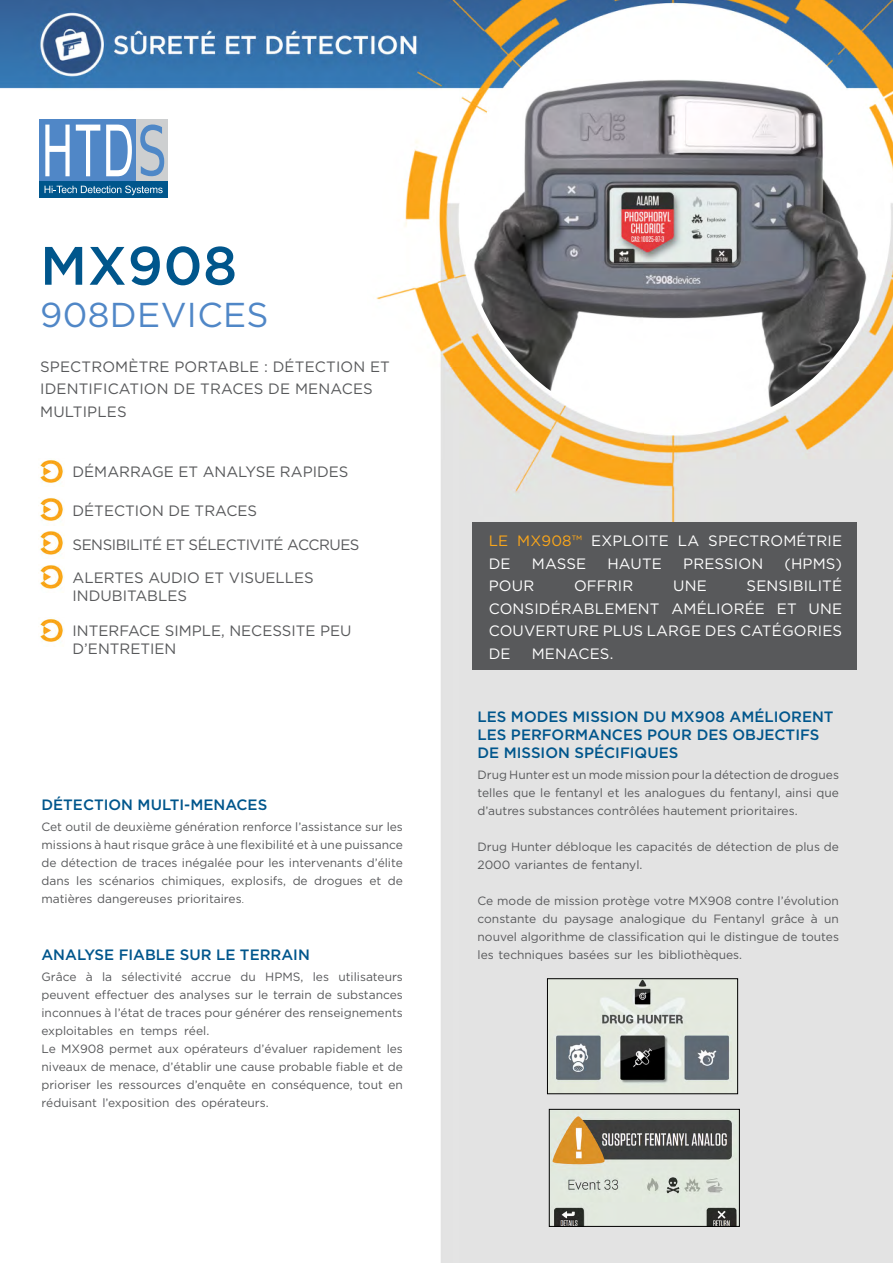
<style>
.page{position:relative;width:893px;height:1263px;background:#fff}
.page>*{position:absolute;margin:0;border:0;box-sizing:border-box;transform-origin:0 0}
.t1{font:500 54px "Gotham";letter-spacing:.01em;color:#00568c}
.t2{font:34.5px "Gotham";letter-spacing:.01em;color:#5087c7}
.t3{font:15px/22.5px "Gotham";color:#58595b}
.t4{font:15px "Gotham";letter-spacing:.01em;color:#fff}
.t5{font:500 15px/18px "Gotham";color:#00568c}
.t6{font:15px "Gotham";letter-spacing:-.03em;color:#58595b}
.t7{font:15px "Gotham";letter-spacing:.01em;color:#faa61a}
.t8{font:12px/18px "Gotham";color:#58595b}
.s1{font-weight:300}
</style>
<div class="page">
<img style="left:0;top:0;width:893px;height:1263px">
<img style="left:463px;top:79px;width:421px;height:328px">
<div style="left:472px;top:522px;width:385px;height:148px;background:#58595b"></div>
<hr style="left:39px;top:180px;width:129px;height:1px;background:#fff">
<div style="left:39px;top:119px;width:97px;height:61px;background:#5087c7"></div>
<div style="left:136px;top:119px;width:32px;height:61px;background:#cdcfd0"></div>
<div style="left:39px;top:181px;width:129px;height:17px;background:#00568c"></div>
<svg style="left:45px;top:186px;width:118px;height:9px"></svg>
<svg style="left:45px;top:125px;width:25px;height:51px"></svg>
<svg style="left:76px;top:125px;width:24px;height:51px"></svg>
<svg style="left:106px;top:125px;width:26px;height:51px"></svg>
<svg style="left:140px;top:125px;width:24px;height:51px"></svg>
<img style="left:38px;top:459px;width:27px;height:28px">
<img style="left:38px;top:530px;width:27px;height:28px">
<img style="left:38px;top:618px;width:27px;height:28px">
<img style="left:38px;top:497px;width:27px;height:28px">
<img style="left:38px;top:564px;width:27px;height:29px">
<img style="left:549px;top:980px;width:187px;height:112px">
<div style="left:547px;top:978px;width:191px;height:116px;border:1px solid #000"></div>
<img style="left:551px;top:1111px;width:187px;height:113px">
<div style="left:549px;top:1109px;width:191px;height:117px;border:1px solid #000"></div>
<h1 class="t1" style="left:40px;top:235px;width:198px">MX908</h1>
<h2 class="t2" style="left:40px;top:295px;width:230px">908DEVICES</h2>
<p class="t3" style="left:40px;top:355px;width:351px">SPECTROMÈTRE PORTABLE : DÉTECTION ET<br>IDENTIFICATION DE TRACES DE MENACES<br>MULTIPLES</p>
<p class="t3" style="left:73px;top:460px;width:277px">DÉMARRAGE ET ANALYSE RAPIDES</p>
<p class="t3" style="left:73px;top:499px;width:186px">DÉTECTION DE TRACES</p>
<p class="t6" style="left:73px;top:536px;width:288px">SENSIBILITÉ ET SÉLECTIVITÉ ACCRUES</p>
<p class="t3" style="left:73px;top:568px;width:243px;line-height:18px">ALERTES AUDIO ET VISUELLES<br>INDUBITABLES</p>
<p class="t3" style="left:73px;top:621px;width:280px;line-height:18px">INTERFACE SIMPLE, NECESSITE PEU<br>D’ENTRETIEN</p>
<p class="t5" style="left:41px;top:796px;width:227px">DÉTECTION MULTI-MENACES</p>
<p class="t8" style="left:41px;top:818px;width:363px;text-align:right">Cet outil de deuxième génération renforce ’l assistance sur les missions à haut risque grâce à une flexibilité et à une puissance de détection de traces inégalée pour les intervenants d’élite de</p>
<p class="t8" style="left:99px;top:872px;width:58px">scénarios</p>
<p class="t8" style="left:231px;top:872px;width:56px">explosifs,</p>
<p class="t8" style="left:41px;top:872px;width:204px">dans<br>matières dangereuses prioritaires<span class="s1">.</span></p>
<p class="t8" style="left:76px;top:872px;width:18px">les</p>
<p class="t8" style="left:161px;top:872px;width:65px">chimiques,</p>
<p class="t8" style="left:293px;top:872px;width:17px">de</p>
<p class="t8" style="left:314px;top:872px;width:50px">drogues</p>
<p class="t8" style="left:369px;top:872px;width:13px">et</p>
<p class="t5" style="left:41px;top:946px;width:270px">ANALYSE FIABLE SUR LE TERRAIN</p>
<p class="t8" style="left:86px;top:968px;width:8px">à</p>
<p class="t8" style="left:122px;top:968px;width:62px">sélectivité</p>
<p class="t8" style="left:102px;top:968px;width:12px">la</p>
<p class="t8" style="left:240px;top:968px;width:17px">du</p>
<p class="t8" style="left:313px;top:968px;width:18px">les</p>
<p class="t8" style="left:338px;top:968px;width:66px">utilisateurs</p>
<p class="t8" style="left:41px;top:968px;width:36px">Grâce</p>
<p class="t8" style="left:41px;top:986px;width:363px">peuvent effectuer des analyses sur le terrain de substances</p>
<p class="t8" style="left:41px;top:1004px;width:363px">inconnues ’là état de traces pour générer des renseignements</p>
<p class="t8" style="left:184px;top:1022px;width:27px">réel.</p>
<p class="t8" style="left:265px;top:968px;width:40px">HPMS,</p>
<p class="t8" style="left:191px;top:968px;width:41px">accrue</p>
<p class="t8" style="left:41px;top:1022px;width:73px">exploitables</p>
<p class="t8" style="left:41px;top:1040px;width:363px">Le MX908 permet aux opérateurs d’évaluer rapidement les</p>
<p class="t8" style="left:41px;top:1058px;width:363px">niveaux de menace d, ’établir une cause probable fiable et de</p>
<p class="t8" style="left:388px;top:1076px;width:16px">en</p>
<p class="t8" style="left:141px;top:1022px;width:39px">temps</p>
<p class="t8" style="left:120px;top:1022px;width:16px">en</p>
<p class="t8" style="left:271px;top:1076px;width:83px">conséquence,</p>
<p class="t8" style="left:97px;top:1076px;width:18px">les</p>
<p class="t8" style="left:187px;top:1076px;width:61px">d’enquête</p>
<p class="t8" style="left:41px;top:1076px;width:229px">prioriser<br>réduisant ’l exposition des opérateurs.</p>
<p class="t8" style="left:358px;top:1076px;width:26px">tout</p>
<p class="t8" style="left:118px;top:1076px;width:65px">ressources</p>
<p class="t8" style="left:251px;top:1076px;width:16px">en</p>
<p class="t7" style="left:489px;top:533px;width:21px">LE</p>
<p class="t4" style="left:489px;top:555px;width:23px">DE</p>
<p class="t7" style="left:517px;top:533px;width:66px">MX908™</p>
<p class="t4" style="left:591px;top:533px;width:79px">EXPLOITE</p>
<p class="t4" style="left:532px;top:555px;width:56px">MASSE</p>
<p class="t4" style="left:607px;top:555px;width:56px">HAUTE</p>
<p class="t4" style="left:678px;top:533px;width:23px">LA</p>
<p class="t4" style="left:708px;top:533px;width:135px">SPECTROMÉTRIE</p>
<p class="t4" style="left:683px;top:555px;width:81px">PRESSION</p>
<p class="t4" style="left:784px;top:555px;width:59px">(HPMS(</p>
<p class="t4" style="left:489px;top:578px;width:47px">POUR</p>
<p class="t4" style="left:574px;top:578px;width:61px">OFFRIR</p>
<p class="t4" style="left:673px;top:578px;width:35px">UNE</p>
<p class="t4" style="left:747px;top:578px;width:97px">SENSIBILITÉ</p>
<p class="t4" style="left:489px;top:600px;width:172px">CONSIDÉRABLEMENT</p>
<p class="t4" style="left:489px;top:623px;width:355px">COUVERTURE PLUS LARGE DES CATÉGORIES</p>
<p class="t4" style="left:532px;top:645px;width:83px">MENACES.</p>
<p class="t4" style="left:671px;top:600px;width:95px">AMÉLIORÉE</p>
<p class="t4" style="left:777px;top:600px;width:21px">ET</p>
<p class="t4" style="left:809px;top:600px;width:35px">UNE</p>
<p class="t4" style="left:489px;top:645px;width:23px">DE</p>
<p class="t5" style="left:477px;top:708px;width:358px">LES MODES MISSION DU MX908 AMÉLIORENT<br>LES PERFORMANCES POUR DES OBJECTIFS<br>DE MISSION SPÉCIFIQUES</p>
<p class="t8" style="left:477px;top:766px;width:363px;text-align:justify">Drug Hunter est un mode mission pour la détection de drogues telles que le fentanyl et les analogues du fentanyl, ainsi que d’autres substances contrôlées hautement prioritaires.</p>
<p class="t8" style="left:477px;top:838px;width:363px">Drug Hunter débloque les capacités de détection de plus de<br>2000 variantes de fentanyl.</p>
<p class="t8" style="left:477px;top:892px;width:363px;text-align:right">Ce mode de mission protège votre MX908 contre ’l évolution un</p>
<p class="t8" style="left:811px;top:910px;width:8px">à</p>
<p class="t8" style="left:542px;top:910px;width:17px">du</p>
<p class="t8" style="left:620px;top:910px;width:67px">analogique</p>
<p class="t8" style="left:692px;top:910px;width:17px">du</p>
<p class="t8" style="left:713px;top:910px;width:53px">Fentanyl</p>
<p class="t8" style="left:771px;top:910px;width:35px">grâce</p>
<p class="t8" style="left:477px;top:910px;width:363px">constante<br>nouvel algorithme de classification qui le distingue de toutes les techniques basées sur les bibliothèques.</p>
<p class="t8" style="left:564px;top:910px;width:51px">paysage</p>
</div>
